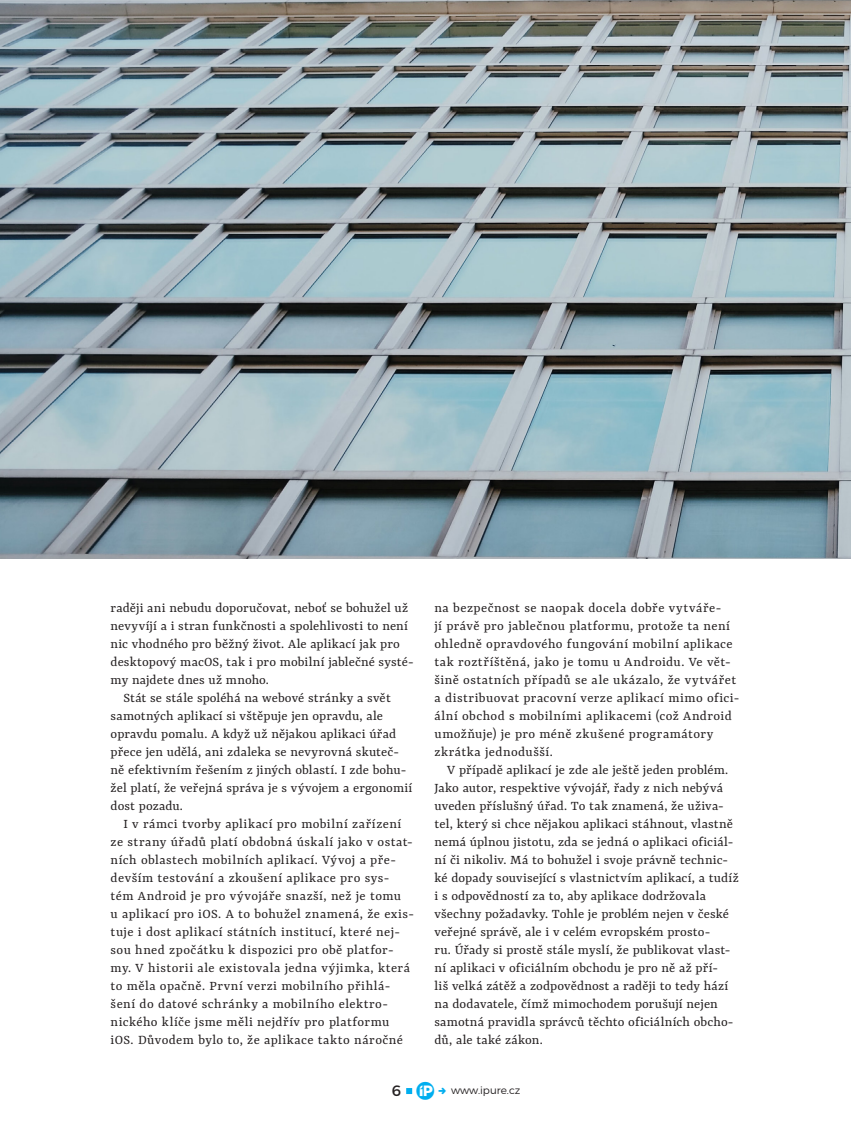
<style>
.page{position:relative;width:851px;height:1127px;background:#fff}
.page>*{position:absolute;margin:0;border:0;box-sizing:border-box;transform-origin:0 0}
.t1{font:15px "Montserrat";color:#231f20}
.t2{font:14.4px/18px "Yrsa";letter-spacing:.02em;color:#231f20}
.t3{font:14.4px "Yrsa";color:#231f20}
.t4{font:300 10.5px "Montserrat";color:#231f20}
.s1{font-family:"i Pure";font-size:25.5px;color:#00aeef}
</style>
<div class="page">
<img style="left:0;top:0;width:850px;height:558px">
<svg style="left:406px;top:1088px;width:6px;height:6px"></svg>
<p class="t2" style="left:111px;top:599px;width:299px">raději ani nebudu doporučovat, neboť se bohužel už</p>
<p class="t2" style="left:111px;top:617px;width:299px">nevyvíjí a i stran funkčnosti a spolehlivosti to není</p>
<p class="t2" style="left:111px;top:635px;width:291px">nic vhodného pro běžný život. Ale aplikací jak pro</p>
<p class="t2" style="left:111px;top:653px;width:304px">desktopový macOS, tak i pro mobilní jablečné systé-</p>
<p class="t3" style="left:111px;top:672px;width:160px">my najdete dnes už mnoho.</p>
<p class="t2" style="left:123px;top:689px;width:269px">Stát se stále spoléhá na webové stránky a svět</p>
<p class="t2" style="left:111px;top:707px;width:274px">samotných aplikací si vštěpuje jen opravdu, ale</p>
<p class="t2" style="left:111px;top:725px;width:287px">opravdu pomalu. A když už nějakou aplikaci úřad</p>
<p class="t2" style="left:111px;top:743px;width:290px">přece jen udělá, ani zdaleka se nevyrovná skuteč-</p>
<p class="t2" style="left:111px;top:761px;width:297px">ně efektivním řešením z jiných oblastí. I zde bohu-</p>
<p class="t2" style="left:111px;top:779px;width:303px">žel platí, že veřejná správa je s vývojem a ergonomií</p>
<p class="t2" style="left:111px;top:797px;width:74px">dost pozadu.</p>
<p class="t2" style="left:123px;top:815px;width:279px">I v rámci tvorby aplikací pro mobilní zařízení</p>
<p class="t2" style="left:111px;top:833px;width:304px">ze strany úřadů platí obdobná úskalí jako v ostat-</p>
<p class="t2" style="left:111px;top:851px;width:287px">ních oblastech mobilních aplikací. Vývoj a pře-</p>
<p class="t2" style="left:111px;top:869px;width:280px">devším testování a zkoušení aplikace pro sys-</p>
<p class="t2" style="left:111px;top:887px;width:292px">tém Android je pro vývojáře snazší, než je tomu</p>
<p class="t2" style="left:111px;top:905px;width:305px">u aplikací pro iOS. A to bohužel znamená, že exis-</p>
<p class="t2" style="left:111px;top:923px;width:291px">tuje i dost aplikací státních institucí, které nej-</p>
<p class="t2" style="left:111px;top:941px;width:285px">sou hned zpočátku k dispozici pro obě platfor-</p>
<p class="t2" style="left:111px;top:959px;width:301px">my. V historii ale existovala jedna výjimka, která</p>
<p class="t2" style="left:111px;top:977px;width:281px">to měla opačně. První verzi mobilního přihlá-</p>
<p class="t2" style="left:111px;top:995px;width:279px">šení do datové schránky a mobilního elektro-</p>
<p class="t2" style="left:111px;top:1013px;width:280px">nického klíče jsme měli nejdřív pro platformu</p>
<p class="t2" style="left:111px;top:1031px;width:294px">iOS. Důvodem bylo to, že aplikace takto náročné</p>
<p class="t2" style="left:434px;top:599px;width:306px">na bezpečnost se naopak docela dobře vytváře-<br>jí právě pro jablečnou platformu, protože ta není ohledně opravdového fungování mobilní aplikace tak roztříštěná, jako je tomu u Androidu. Ve vět&shy;šině ostatních případů se ale ukázalo, že vytvářet a distribuovat pracovní verze aplikací mimo ofici&shy;ální obchod s mobilními aplikacemi (což Android umožňuje) je pro méně zkušené programátory zkrátka jednodušší.</p>
<p class="t2" style="left:434px;top:761px;width:306px;text-indent:13px">V případě aplikací je zde ale ještě jeden problém.<br>Jako autor, respektive vývojář, řady z nich nebývá uveden příslušný úřad. To tak znamená, že uživa&shy;tel, který si chce nějakou aplikaci stáhnout, vlastně nemá úplnou jistotu, zda se jedná o aplikaci oficiál&shy;ní či nikoliv. Má to bohužel i svoje právně technic&shy;ké dopady související s vlastnictvím aplikací, a tudíž i s odpovědností za to, aby aplikace dodržovala všechny požadavky. Tohle je problém nejen v české veřejné správě, ale i v celém evropském prosto-<br>ru. Úřady si prostě stále myslí, že publikovat vlast&shy;ní aplikaci v oficiálním obchodu je pro ně až pří-<br>liš velká zátěž a zodpovědnost a raději to tedy hází na dodavatele, čímž mimochodem porušují nejen samotná pravidla správců těchto oficiálních obcho&shy;dů, ale také zákon.</p>
<p class="t1" style="left:392px;top:1079px;width:43px">6 <span class="s1">C</span></p>
<p class="t4" style="left:451px;top:1082px;width:71px">www.ipure.cz</p>
</div>
